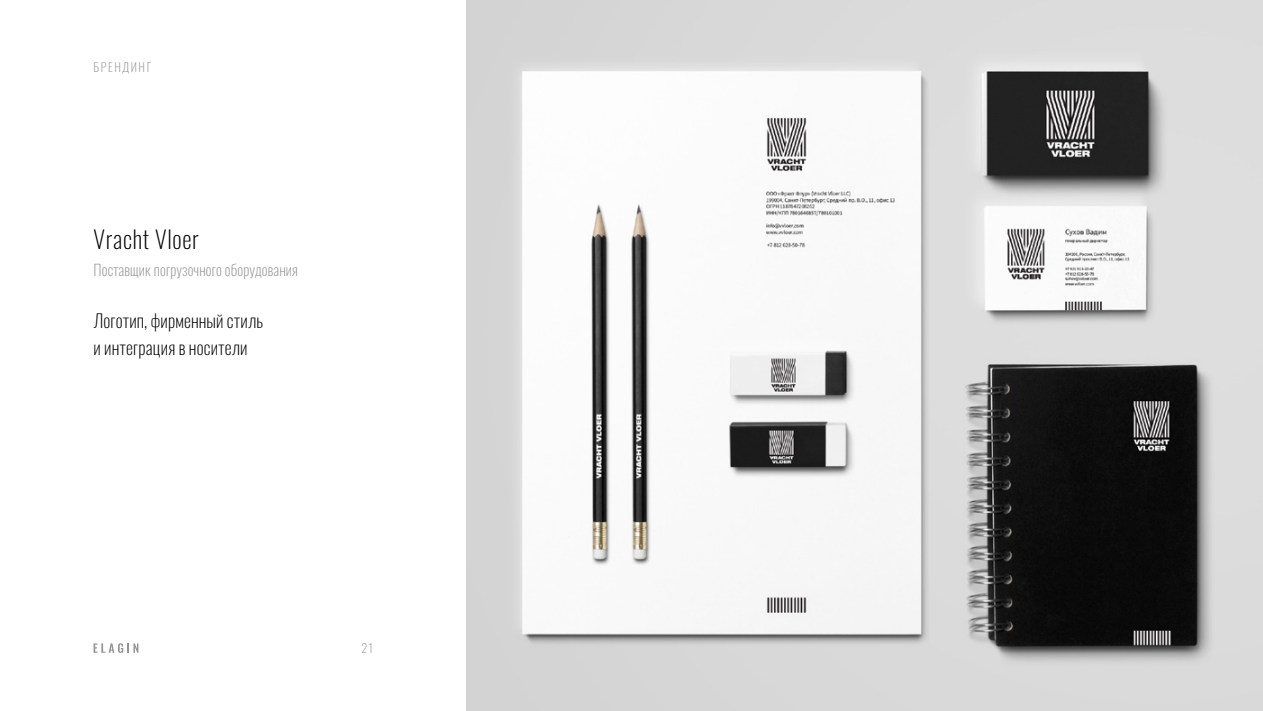
<style>
.page{position:relative;width:1263px;height:711px;background:#fff}
.page>*{position:absolute;margin:0;border:0;box-sizing:border-box;transform-origin:0 0}
.t1{font:200 24px "Oswald";letter-spacing:.03em;color:#000}
.t2{font:200 18px/27px "Oswald";letter-spacing:.01em;color:#000}
.t3{font:200 15px "Oswald";letter-spacing:.01em;color:#939393}
.t4{font:200 12px "Oswald";color:#939393}
</style>
<div class="page">
<svg style="left:94px;top:643px;width:44px;height:9px"></svg>
<img style="left:466px;top:0;width:797px;height:710px">
<p class="t4" style="left:94px;top:56px;width:15px">Брен</p>
<p class="t4" style="left:122px;top:56px;width:16px">динг</p>
<h1 class="t1" style="left:94px;top:218px;width:107px">Vracht Vloer</h1>
<p class="t3" style="left:94px;top:256px;width:206px">Поставщик погрузочного оборудования</p>
<p class="t2" style="left:94px;top:305px;width:171px">Логотип, фирменный стиль и интеграция в носители</p>
<p class="t4" style="left:361px;top:637px;width:13px">21</p>
</div>
